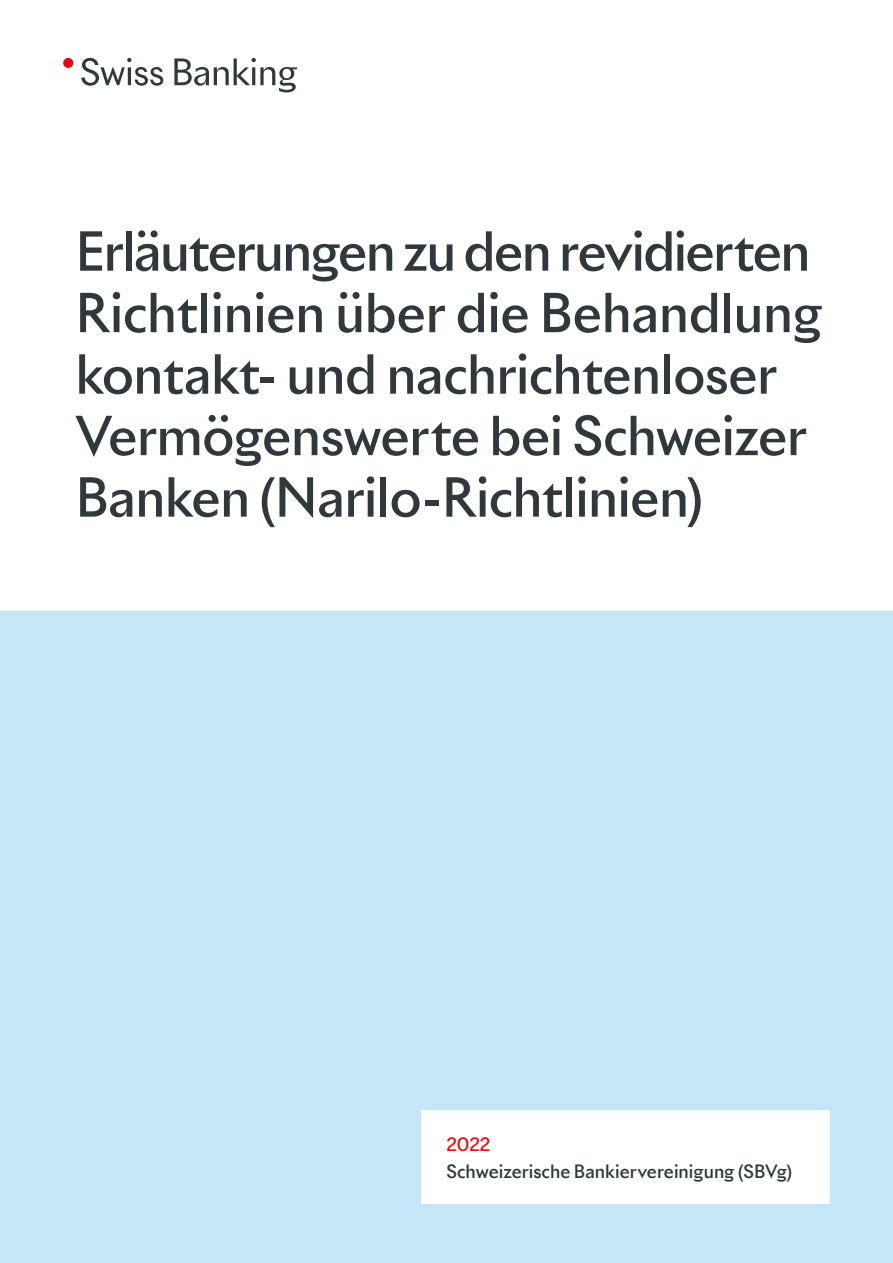
<style>
.page{position:relative;width:893px;height:1263px;background:#fff}
.page>*{position:absolute;margin:0;border:0;box-sizing:border-box;transform-origin:0 0}
.t1{font:500 52.5px/61.5px "Riviera Nights";letter-spacing:-.01em;color:#30383b}
.t2{font:500 18px "Riviera Nights";color:#30383b}
.t3{font:500 18px "Riviera Nights";color:#e4101a}
</style>
<div class="page">
<svg style="left:81px;top:58px;width:82px;height:28px"></svg>
<svg style="left:174px;top:58px;width:123px;height:34px"></svg>
<div style="left:63px;top:58px;width:10px;height:10px;background:#e30613;border-radius:50%"></div>
<div style="left:0;top:612px;width:893px;height:651px;background:#c4e6f6"></div>
<div style="left:421px;top:1110px;width:408px;height:94px;background:#fff"></div>
<p class="t1" style="left:75px;top:220px;width:748px">Erläuterungen zu den revidierten<br>Richtlinien über die Behandlung kontakt- und nachrichtenloser<br>Vermögenswerte bei Schweizer<br>Banken (Narilo-Richtlinien)</p>
<p class="t3" style="left:446px;top:1133px;width:46px">2022</p>
<p class="t2" style="left:446px;top:1160px;width:347px">Schweizerische Bankiervereinigung (SBVg)</p>
</div>
